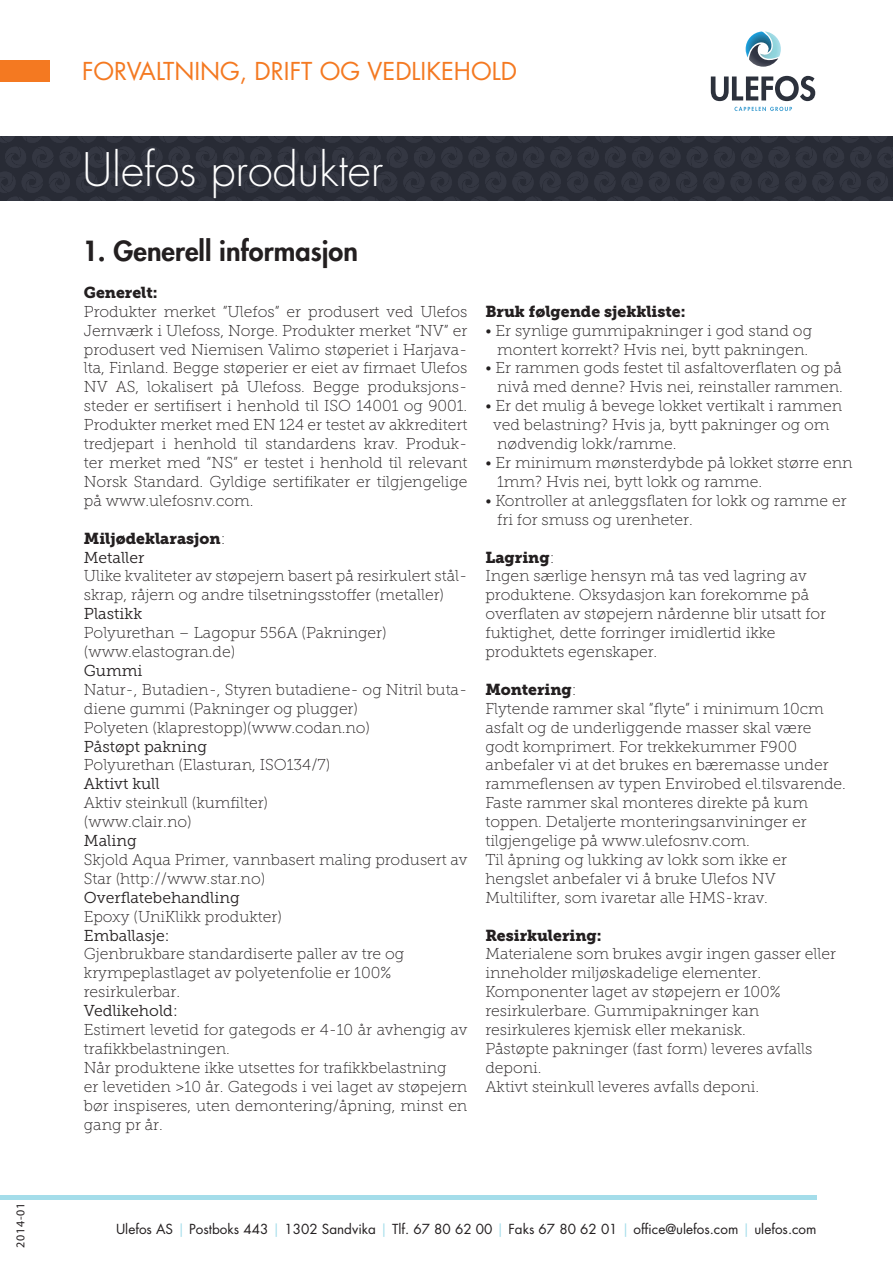
<style>
.page{position:relative;width:893px;height:1263px;background:#fff}
.page>*{position:absolute;margin:0;border:0;box-sizing:border-box;transform-origin:0 0}
.t1{font:300 45px "Futura Std";color:#fff}
.t2{font:800 27px "Futura Std";color:#231f20}
.t3{font:24px "Futura Std";color:#f47921}
.t4{font:15.75px/18.9px "Museo Slab 100";color:#231f20}
.t5{font:15.75px "Museo Slab 300";color:#231f20}
.t6{font:15.75px "Museo Slab 900";color:#231f20}
.t7{font:13.5px "Futura Std";color:#231f20}
.t8{font:12px "Myriad Pro";letter-spacing:.06em;color:#231f20}
.s1{font-family:"Museo Slab 100"}
.s2{color:#a4ddea}
</style>
<div class="page">
<div style="left:0;top:61px;width:50px;height:21px;background:#f47921"></div>
<svg style="left:734px;top:107px;width:58px;height:4px"></svg>
<svg style="left:746px;top:31px;width:35px;height:36px"></svg>
<svg style="left:711px;top:76px;width:104px;height:25px"></svg>
<hr style="left:0;top:1195px;width:816px;height:4px;background:#a4ddea">
<div style="left:0;top:136px;width:893px;height:64px;background:linear-gradient(to right,#2d303a,#2d303a)"></div>
<p class="t8" style="left:13px;top:1248px;width:46px;rotate:-90deg">2014-01</p>
<h3 class="t3" style="left:82px;top:56px;width:436px">FORVALTNING, DRIFT OG VEDLIKEHOLD</h3>
<p class="t1" style="left:83px;top:142px;width:302px">Ulefos produkter</p>
<p class="t2" style="left:82px;top:234px;width:277px">1. Generell informasjon</p>
<p class="t6" style="left:84px;top:283px;width:75px">Generelt:</p>
<p class="t4" style="left:84px;top:302px;width:385px;text-align:justify">Produkter merket ”Ulefos” er produsert ved Ulefos Jernværk i Ulefoss, Norge. Produkter merket ”NV” er produsert ved Niemisen Valimo støperiet i Harjava&shy;lta, Finland. Begge støperier er eiet av firmaet Ulefos NV AS, lokalisert på Ulefoss. Begge produksjons&shy;steder er sertifisert i henhold til ISO 14001 og 9001.<br>Produkter merket med EN 124 er testet av akkreditert tredjepart i henhold til standardens krav. Produk&shy;ter merket med ”NS” er testet i henhold til relevant Norsk Standard. Gyldige sertifikater er tilgjengelige på www.ulefosnv.com.</p>
<p class="t6" style="left:84px;top:529px;width:143px">Miljødeklarasjon<span class="s1">:</span></p>
<p class="t5" style="left:84px;top:548px;width:62px">Metaller</p>
<p class="t4" style="left:84px;top:567px;width:385px">Ulike kvaliteter av støpejern basert på resirkulert stål&shy;skrap, råjern og andre tilsetningsstoffer (metaller)</p>
<p class="t5" style="left:84px;top:605px;width:60px">Plastikk</p>
<p class="t4" style="left:84px;top:623px;width:304px">Polyurethan – Lagopur 556A (Pakninger)</p>
<p class="t4" style="left:84px;top:642px;width:153px">(www.elastogran.de)</p>
<p class="t5" style="left:84px;top:662px;width:60px">Gummi</p>
<p class="t4" style="left:84px;top:680px;width:385px">Natur-, Butadien-, Styren butadiene- og Nitril buta&shy;diene gummi (Pakninger og plugger)</p>
<p class="t4" style="left:84px;top:718px;width:288px">Polyeten (klaprestopp)(www.codan.no)</p>
<p class="t5" style="left:84px;top:737px;width:125px">Påstøpt pakning</p>
<p class="t4" style="left:84px;top:756px;width:248px">Polyurethan (Elasturan, ISO134/7)</p>
<p class="t5" style="left:84px;top:775px;width:77px">Aktivt kull</p>
<p class="t4" style="left:84px;top:793px;width:186px">Aktiv steinkull (kumfilter)</p>
<p class="t4" style="left:84px;top:812px;width:109px">(www.clair.no)</p>
<p class="t5" style="left:84px;top:832px;width:54px">Maling</p>
<p class="t4" style="left:84px;top:850px;width:385px">Skjold Aqua Primer, vannbasert maling produsert av<br>Star (http://www.star.no)</p>
<p class="t5" style="left:84px;top:889px;width:157px">Overflatebehandling</p>
<p class="t4" style="left:84px;top:907px;width:200px">Epoxy (UniKlikk produkter)</p>
<p class="t5" style="left:84px;top:926px;width:87px">Emballasje:</p>
<p class="t4" style="left:84px;top:945px;width:322px">Gjenbrukbare standardiserte paller av tre og</p>
<p class="t4" style="left:84px;top:964px;width:309px">krympeplastlaget av polyetenfolie er 100%</p>
<p class="t4" style="left:84px;top:982px;width:98px">resirkulerbar.</p>
<p class="t5" style="left:84px;top:1002px;width:95px">Vedlikehold:</p>
<p class="t4" style="left:84px;top:1020px;width:385px">Estimert levetid for gategods er 4-10 år avhengig av trafikkbelastningen.</p>
<p class="t4" style="left:84px;top:1058px;width:364px">Når produktene ikke utsettes for trafikkbelastning</p>
<p class="t4" style="left:84px;top:1077px;width:385px;text-align:justify">er levetiden &gt;10 år. Gategods i vei laget av støpejern bør inspiseres, uten demontering/åpning, minst en gang pr år.</p>
<p class="t6" style="left:485px;top:302px;width:202px">Bruk følgende sjekkliste:</p>
<p class="t4" style="left:485px;top:321px;width:328px">• Er synlige gummipakninger i god stand og</p>
<p class="t4" style="left:497px;top:340px;width:313px">montert korrekt? Hvis nei, bytt pakningen.</p>
<p class="t4" style="left:485px;top:359px;width:358px">• Er rammen gods festet til asfaltoverflaten og på</p>
<p class="t4" style="left:497px;top:378px;width:347px">nivå med denne? Hvis nei, reinstaller rammen.</p>
<p class="t4" style="left:485px;top:397px;width:358px">• Er det mulig å bevege lokket vertikalt i rammen</p>
<p class="t4" style="left:493px;top:415px;width:338px">ved belastning? Hvis ja, bytt pakninger og om</p>
<p class="t4" style="left:497px;top:434px;width:181px">nødvendig lokk/ramme.</p>
<p class="t4" style="left:485px;top:453px;width:369px">• Er minimum mønsterdybde på lokket større enn</p>
<p class="t4" style="left:497px;top:472px;width:267px">1mm? Hvis nei, bytt lokk og ramme.</p>
<p class="t4" style="left:485px;top:491px;width:363px">• Kontroller at anleggsflaten for lokk og ramme er</p>
<p class="t4" style="left:497px;top:510px;width:197px">fri for smuss og urenheter.</p>
<p class="t6" style="left:485px;top:548px;width:71px">Lagring<span class="s1">:</span></p>
<p class="t4" style="left:485px;top:567px;width:323px">Ingen særlige hensyn må tas ved lagring av</p>
<p class="t4" style="left:485px;top:586px;width:325px">produktene. Oksydasjon kan forekomme på</p>
<p class="t4" style="left:485px;top:604px;width:342px">overflaten av støpejern nårdenne blir utsatt for</p>
<p class="t4" style="left:485px;top:623px;width:292px">fuktighet, dette forringer imidlertid ikke</p>
<p class="t4" style="left:485px;top:642px;width:173px">produktets egenskaper.</p>
<p class="t6" style="left:485px;top:680px;width:93px">Montering<span class="s1">:</span></p>
<p class="t4" style="left:485px;top:699px;width:340px">Flytende rammer skal ”flyte” i minimum 10cm</p>
<p class="t4" style="left:485px;top:718px;width:327px">asfalt og de underliggende masser skal være</p>
<p class="t4" style="left:485px;top:737px;width:313px">godt komprimert. For trekkekummer F900</p>
<p class="t4" style="left:485px;top:756px;width:345px">anbefaler vi at det brukes en bæremasse under</p>
<p class="t4" style="left:485px;top:775px;width:362px">rammeflensen av typen Envirobed el.tilsvarende.</p>
<p class="t4" style="left:485px;top:793px;width:324px">Faste rammer skal monteres direkte på kum</p>
<p class="t4" style="left:485px;top:812px;width:323px">toppen. Detaljerte monteringsanvininger er</p>
<p class="t4" style="left:485px;top:831px;width:266px">tilgjengelige på www.ulefosnv.com.</p>
<p class="t4" style="left:485px;top:850px;width:303px">Til åpning og lukking av lokk som ikke er</p>
<p class="t4" style="left:485px;top:869px;width:292px">hengslet anbefaler vi å bruke Ulefos NV</p>
<p class="t4" style="left:485px;top:888px;width:284px">Multilifter, som ivaretar alle HMS-krav.</p>
<p class="t6" style="left:485px;top:926px;width:118px">Resirkulering:</p>
<p class="t4" style="left:485px;top:945px;width:352px">Materialene som brukes avgir ingen gasser eller</p>
<p class="t4" style="left:485px;top:964px;width:277px">inneholder miljøskadelige elementer.</p>
<p class="t4" style="left:485px;top:982px;width:297px">Komponenter laget av støpejern er 100%</p>
<p class="t4" style="left:485px;top:1001px;width:275px">resirkulerbare. Gummipakninger kan</p>
<p class="t4" style="left:485px;top:1020px;width:262px">resirkuleres kjemisk eller mekanisk.</p>
<p class="t4" style="left:485px;top:1039px;width:329px">Påstøpte pakninger (fast form) leveres avfalls</p>
<p class="t4" style="left:485px;top:1058px;width:58px">deponi.</p>
<p class="t4" style="left:485px;top:1077px;width:275px">Aktivt steinkull leveres avfalls deponi.</p>
<p class="t7" style="left:116px;top:1220px;width:702px">Ulefos AS <span class="s2">|</span> Postboks 443 <span class="s2">|</span> 1302 Sandvika <span class="s2">|</span> Tlf. 67 80 62 00 <span class="s2">|</span> Faks 67 80 62 01 <span class="s2">|</span> office@ulefos.com <span class="s2">|</span> ulefos.com</p>
</div>
